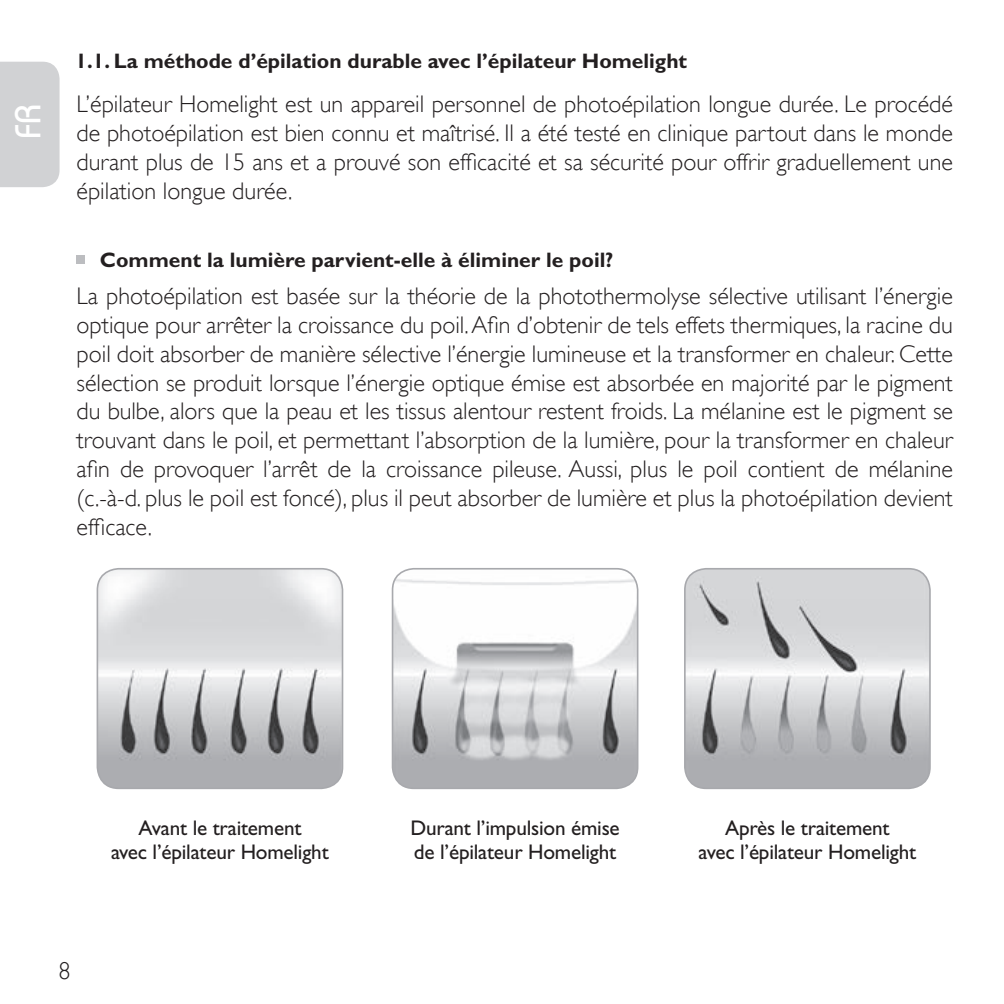
<style>
.page{position:relative;width:1004px;height:1004px;background:#fff}
.page>*{position:absolute;margin:0;border:0;box-sizing:border-box;transform-origin:0 0}
.t1{font:500 36px "Bauhaus";color:#fff}
.t2{font:300 24.3px "Gill Sans";color:#231f20}
.t3{font:300 24px/28.8px "Gill Sans";color:#231f20;text-align:justify}
.t4{font:21.3px/24.3px "Gill Sans Std";letter-spacing:-.01em;color:#231f20;text-align:center}
.t5{font:700 21px "Gill Sans Std";color:#231f20}
</style>
<div class="page">
<div style="left:0;top:62px;width:60px;height:125px;background:#d1d2d4"></div>
<svg style="left:77px;top:255px;width:8px;height:9px"></svg>
<img style="left:97px;top:568px;width:245px;height:220px">
<div style="left:97px;top:568px;width:246px;height:221px;border:2px solid #a8a9ad;border-radius:21px"></div>
<img style="left:392px;top:568px;width:245px;height:220px">
<div style="left:392px;top:568px;width:246px;height:221px;border:2px solid #a8a9ad;border-radius:21px"></div>
<img style="left:684px;top:568px;width:245px;height:220px">
<div style="left:684px;top:568px;width:246px;height:221px;border:2px solid #a8a9ad;border-radius:21px"></div>
<h1 class="t1" style="left:7px;top:137px;width:36px;rotate:-90deg">FR</h1>
<p class="t5" style="left:75px;top:48px;width:613px">1.1. La méthode d’épilation durable avec l’épilateur Homelight</p>
<p class="t3" style="left:77px;top:90px;width:877px">L’épilateur Homelight est un appareil personnel de photoépilation longue durée. Le procédé de photoépilation est bien connu et maîtrisé. Il a été testé en clinique partout dans le monde durant plus de 15 ans et a prouvé son efficacité et sa sécurité pour offrir graduellement une épilation longue durée.</p>
<p class="t5" style="left:100px;top:247px;width:515px">Comment la lumière parvient-elle à éliminer le poil?</p>
<p class="t3" style="left:77px;top:281px;width:878px">La photoépilation est basée sur la théorie de la photothermolyse sélective utilisant l’énergie optique pour arrêter la croissance du poil. Afin d’obtenir de tels effets thermiques, la racine du poil doit absorber de manière sélective l’énergie lumineuse et la transformer en chaleur. Cette sélection se produit lorsque l’énergie optique émise est absorbée en majorité par le pigment du bulbe, alors que la peau et les tissus alentour restent froids. La mélanine est le pigment se trouvant dans le poil, et permettant l’absorption de la lumière, pour la transformer en chaleur afin de provoquer l’arrêt de la croissance pileuse. Aussi, plus le poil contient de mélanine (c.-à-d. plus le poil est foncé), plus il peut absorber de lumière et plus la photoépilation devient efficace.</p>
<p class="t2" style="left:58px;top:957px;width:14px">8</p>
<p class="t4" style="left:111px;top:815px;width:219px">Avant le traitement<br>avec l’épilateur Homelight</p>
<p class="t4" style="left:410px;top:815px;width:211px;text-align:left">Durant l’impulsion émise de l’épilateur Homelight</p>
<p class="t4" style="left:698px;top:815px;width:219px">Après le traitement<br>avec l’épilateur Homelight</p>
</div>
